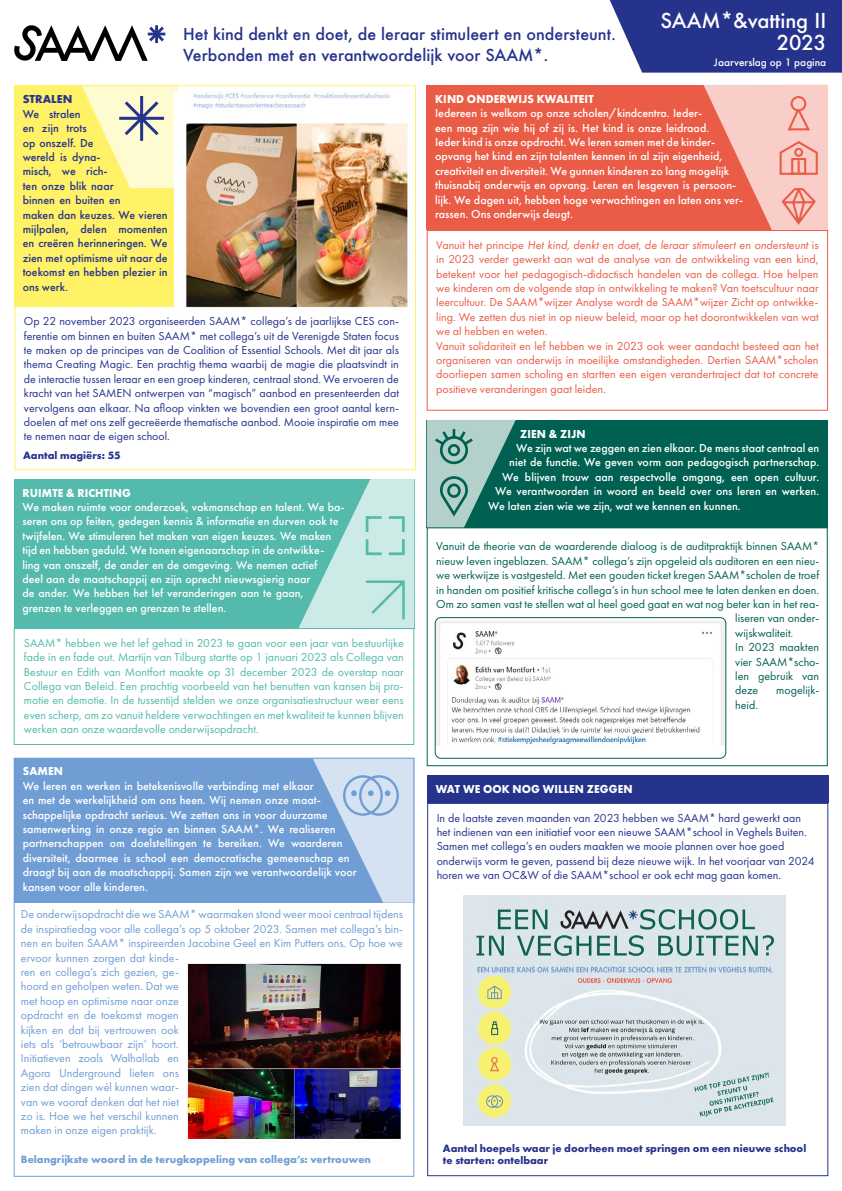
<style>
.page{position:relative;width:842px;height:1191px;background:#fff}
.page>*{position:absolute;margin:0;border:0;box-sizing:border-box;transform-origin:0 0}
.t1{font:500 20px/22px "Futura";color:#fff;text-align:right}
.t2{font:500 16px/21px "Futura";color:#26338c}
.t3{font:500 12px/14.4px "Futura PT";color:#fff}
.t4{font:12px/14.4px "Futura PT";color:#26338c}
.t5{font:12px/14.4px "Futura PT";color:#eb5c47}
.t6{font:12px/14.4px "Futura PT";color:#709ed4}
.t7{font:12px/14.4px "Futura PT";color:#54baab;text-align:justify}
.t8{font:12px "Futura PT";color:#006152}
.t9{font:500 12px/14.4px "Futura PT";color:#26338c}
.t10{font:700 12px "Futura PT";letter-spacing:.01em;color:#fff;scale:.95 1}
.t11{font:700 12px "Futura PT";color:#26338c}
.t12{font:700 11px/12px "Futura PT";color:#26338c}
.t13{font:700 11px "Futura PT";color:#709ed4}
.t14{font:500 10px "Futura";color:#fff}
.s1{font-style:italic}
</style>
<div class="page">
<div style="left:14px;top:86px;width:163px;height:221px;background:#fff266"></div>
<div style="left:427px;top:85px;width:401px;height:145px;background:#eb5c47"></div>
<svg style="left:610px;top:0;width:232px;height:73px;background:#374395"></svg>
<svg style="left:14px;top:25px;width:152px;height:36px"></svg>
<svg style="left:82px;top:87px;width:95px;height:101px"></svg>
<svg style="left:703px;top:85px;width:125px;height:145px"></svg>
<div style="left:427px;top:230px;width:401px;height:181px;border:1px solid #eb5c47"></div>
<div style="left:14px;top:479px;width:400px;height:149px;background:#54baab"></div>
<svg style="left:299px;top:479px;width:115px;height:149px"></svg>
<div style="left:14px;top:628px;width:400px;height:117px;border:1px solid #54baab"></div>
<div style="left:14px;top:757px;width:401px;height:145px;background:#709ed4"></div>
<svg style="left:313px;top:757px;width:102px;height:145px"></svg>
<div style="left:427px;top:420px;width:401px;height:107px;background:#006152"></div>
<div style="left:427px;top:527px;width:401px;height:239px;border:1px solid #006152"></div>
<svg style="left:427px;top:420px;width:89px;height:107px"></svg>
<div style="left:427px;top:803px;width:401px;height:373px;border:1px solid #26338c"></div>
<div style="left:427px;top:775px;width:401px;height:28px;background:#26338c"></div>
<img style="left:174px;top:91px;width:234px;height:217px">
<div style="left:14px;top:85px;width:402px;height:385px;border:1px solid #fff266"></div>
<img style="left:437px;top:621px;width:287px;height:124px">
<div style="left:435px;top:617px;width:291px;height:141px;border:1px solid #006152;border-radius:6px"></div>
<img style="left:463px;top:895px;width:323px;height:230px">
<img style="left:187px;top:962px;width:216px;height:180px">
<h2 class="t2" style="left:183px;top:23px;width:434px">Het kind denkt en doet, de leraar stimuleert en ondersteunt.<br>Verbonden met en verantwoordelijk voor SAAM*.</h2>
<h1 class="t1" style="left:660px;top:9px;width:167px">SAAM*&amp;vatting II<br>2023</h1>
<p class="t14" style="left:714px;top:55px;width:114px">Jaarverslag op 1 pagina</p>
<p class="t11" style="left:23px;top:92px;width:51px">STRALEN</p>
<p class="t9" style="left:23px;top:107px;width:147px">We stralen<br>en zijn trots<br>op onszelf. De<br>wereld is dyna-<br>misch, we rich-<br>ten onze blik naar<br>binnen en buiten en<br>maken dan keuzes. We vieren mijlpalen, delen momenten en creëren herinneringen. We zien met optimisme uit naar de toekomst en hebben plezier in ons werk.</p>
<p class="t4" style="left:24px;top:314px;width:376px;text-align:justify">Op 22 november 2023 organiseerden SAAM* collega’s de jaarlijkse CES con&shy;ferentie om binnen en buiten SAAM* met collega’s uit de Verenigde Staten focus te maken op de principes van de Coalition of Essential Schools. Met dit jaar als thema Creating Magic. Een prachtig thema waarbij de magie die plaatsvindt in de interactie tussen leraar en een groep kinderen, centraal stond. We ervoeren de kracht van het SAMEN ontwerpen van “magisch” aanbod en presenteerden dat vervolgens aan elkaar. Na afloop vinkten we bovendien een groot aantal kern&shy;doelen af met ons zelf gecreëerde thematische aanbod. Mooie inspiratie om mee te nemen naar de eigen school.</p>
<p class="t12" style="left:23px;top:449px;width:99px">Aantal magiërs: 55</p>
<p class="t10" style="left:23px;top:485px;width:116px">RUIMTE &amp; RICHTING</p>
<p class="t3" style="left:22px;top:500px;width:324px">We maken ruimte voor onderzoek, vakmanschap en talent. We ba&shy;seren ons op feiten, gedegen kennis &amp; informatie en durven ook te twijfelen. We stimuleren het maken van eigen keuzes. We maken tijd en hebben geduld. We tonen eigenaarschap in de ontwikke&shy;ling van onszelf, de ander en de omgeving. We nemen actief<br>deel aan de maatschappij en zijn oprecht nieuwsgierig naar<br>de ander. We hebben het lef veranderingen aan te gaan, grenzen te verleggen en grenzen te stellen.</p>
<p class="t7" style="left:24px;top:635px;width:381px">SAAM* hebben we het lef gehad in 2023 te gaan voor een jaar van bestuurlijke fade in en fade out. Martijn van Tilburg startte op 1 januari 2023 als Collega van Bestuur en Edith van Montfort maakte op 31 december 2023 de overstap naar Collega van Beleid. Een prachtig voorbeeld van het benutten van kansen bij pro&shy;motie en demotie. In de tussentijd stelden we onze organisatiestructuur weer eens even scherp, om zo vanuit heldere verwachtingen en met kwaliteit te kunnen blijven werken aan onze waardevolle onderwijsopdracht.</p>
<p class="t10" style="left:23px;top:763px;width:44px">SAMEN</p>
<p class="t3" style="left:23px;top:778px;width:336px">We leren en werken in betekenisvolle verbinding met elkaar<br>en met de werkelijkheid om ons heen. Wij nemen onze maat&shy;schappelijke opdracht serieus. We zetten ons in voor duurzame samenwerking in onze regio en binnen SAAM*. We realiseren partnerschappen om doelstellingen te bereiken. We waarderen diversiteit, daarmee is school een democratische gemeenschap en draagt bij aan de maatschappij. Samen zijn we verantwoordelijk voor kansen voor alle kinderen.</p>
<p class="t6" style="left:21px;top:907px;width:384px">De onderwijsopdracht die we SAAM* waarmaken stond weer mooi centraal tijdens de inspiratiedag voor alle collega’s op 5 oktober 2023. Samen met collega’s bin&shy;nen en buiten SAAM* inspireerden Jacobine Geel en Kim Putters ons. Op hoe we ervoor kunnen zorgen dat kinde-<br>ren en collega’s zich gezien, ge-<br>hoord en geholpen weten. Dat we<br>met hoop en optimisme naar onze<br>opdracht en de toekomst mogen<br>kijken en dat bij vertrouwen ook<br>iets als ‘betrouwbaar zijn’ hoort.<br>Initiatieven zoals Walhallab en<br>Agora Underground lieten ons<br>zien dat dingen wél kunnen waar-<br>van we vooraf denken dat het niet<br>zo is. Hoe we het verschil kunnen<br>maken in onze eigen praktijk.</p>
<p class="t13" style="left:21px;top:1152px;width:352px">Belangrijkste woord in de terugkoppeling van collega’s: vertrouwen</p>
<p class="t10" style="left:435px;top:91px;width:168px">KIND ONDERWIJS KWALITEIT</p>
<p class="t3" style="left:435px;top:106px;width:309px">Iedereen is welkom op onze scholen/kindcentra. Ieder-<br>een mag zijn wie hij of zij is. Het kind is onze leidraad.<br>Ieder kind is onze opdracht. We leren samen met de kinder&shy;opvang het kind en zijn talenten kennen in al zijn eigenheid, creativiteit en diversiteit. We gunnen kinderen zo lang mogelijk thuisnabij onderwijs en opvang. Leren en lesgeven is persoon&shy;lijk. We dagen uit, hebben hoge verwachtingen en laten ons ver&shy;rassen. Ons onderwijs deugt.</p>
<p class="t5" style="left:436px;top:237px;width:384px">Vanuit het principe <span class="s1">Het kind, denkt en doet, de leraar stimuleert en ondersteunt</span> is in 2023 verder gewerkt aan wat de analyse van de ontwikkeling van een kind, betekent voor het pedagogisch-didactisch handelen van de collega. Hoe helpen we kinderen om de volgende stap in ontwikkeling te maken? Van toetscultuur naar leercultuur. De SAAM*wijzer Analyse wordt de SAAM*wijzer Zicht op ontwikke&shy;ling. We zetten dus niet in op nieuw beleid, maar op het doorontwikkelen van wat we al hebben en weten.<br>Vanuit solidariteit en lef hebben we in 2023 ook weer aandacht besteed aan het organiseren van onderwijs in moeilijke omstandigheden. Dertien SAAM*scholen doorliepen samen scholing en startten een eigen verandertraject dat tot concrete positieve veranderingen gaat leiden.</p>
<p class="t10" style="left:520px;top:426px;width:70px">ZIEN &amp; ZIJN</p>
<p class="t3" style="left:516px;top:441px;width:305px">We zijn wat we zeggen en zien elkaar. De mens staat centraal en</p>
<p class="t3" style="left:509px;top:455px;width:311px">niet de functie. We geven vorm aan pedagogisch partnerschap.</p>
<p class="t3" style="left:502px;top:469px;width:319px">We blijven trouw aan respectvolle omgang, een open cultuur.</p>
<p class="t3" style="left:495px;top:484px;width:325px">We verantwoorden in woord en beeld over ons leren en werken.</p>
<p class="t3" style="left:488px;top:498px;width:254px">We laten zien wie we zijn, wat we kennen en kunnen.</p>
<p class="t8" style="left:436px;top:539px;width:384px">Vanuit de theorie van de waarderende dialoog is de auditpraktijk binnen SAAM*</p>
<p class="t8" style="left:436px;top:553px;width:385px">nieuw leven ingeblazen. SAAM* collega’s zijn opgeleid als auditoren en een nieu-</p>
<p class="t8" style="left:436px;top:568px;width:384px">we werkwijze is vastgesteld. Met een gouden ticket kregen SAAM*scholen de troef</p>
<p class="t8" style="left:436px;top:582px;width:385px">in handen om positief kritische collega’s in hun school mee te laten denken en doen.</p>
<p class="t8" style="left:436px;top:597px;width:384px">Om zo samen vast te stellen wat al heel goed gaat en wat nog beter kan in het rea-</p>
<p class="t8" style="left:735px;top:611px;width:86px">liseren van onder-</p>
<p class="t8" style="left:735px;top:625px;width:60px">wijskwaliteit.</p>
<p class="t8" style="left:735px;top:640px;width:86px">In 2023 maakten</p>
<p class="t8" style="left:735px;top:654px;width:85px">vier SAAM*scho-</p>
<p class="t8" style="left:735px;top:669px;width:85px">len gebruik van</p>
<p class="t8" style="left:735px;top:683px;width:25px">deze</p>
<p class="t8" style="left:776px;top:683px;width:44px">mogelijk-</p>
<p class="t8" style="left:735px;top:697px;width:24px">heid.</p>
<p class="t10" style="left:436px;top:781px;width:209px">WAT WE OOK NOG WILLEN ZEGGEN</p>
<p class="t4" style="left:437px;top:810px;width:379px">In de laatste zeven maanden van 2023 hebben we SAAM* hard gewerkt aan het indienen van een initiatief voor een nieuwe SAAM*school in Veghels Buiten.<br>Samen met collega’s en ouders maakten we mooie plannen over hoe goed onderwijs vorm te geven, passend bij deze nieuwe wijk. In het voorjaar van 2024 horen we van OC&amp;W of die SAAM*school er ook echt mag gaan komen.</p>
<p class="t12" style="left:443px;top:1141px;width:365px">Aantal hoepels waar je doorheen moet springen om een nieuwe school te starten: ontelbaar</p>
</div>
